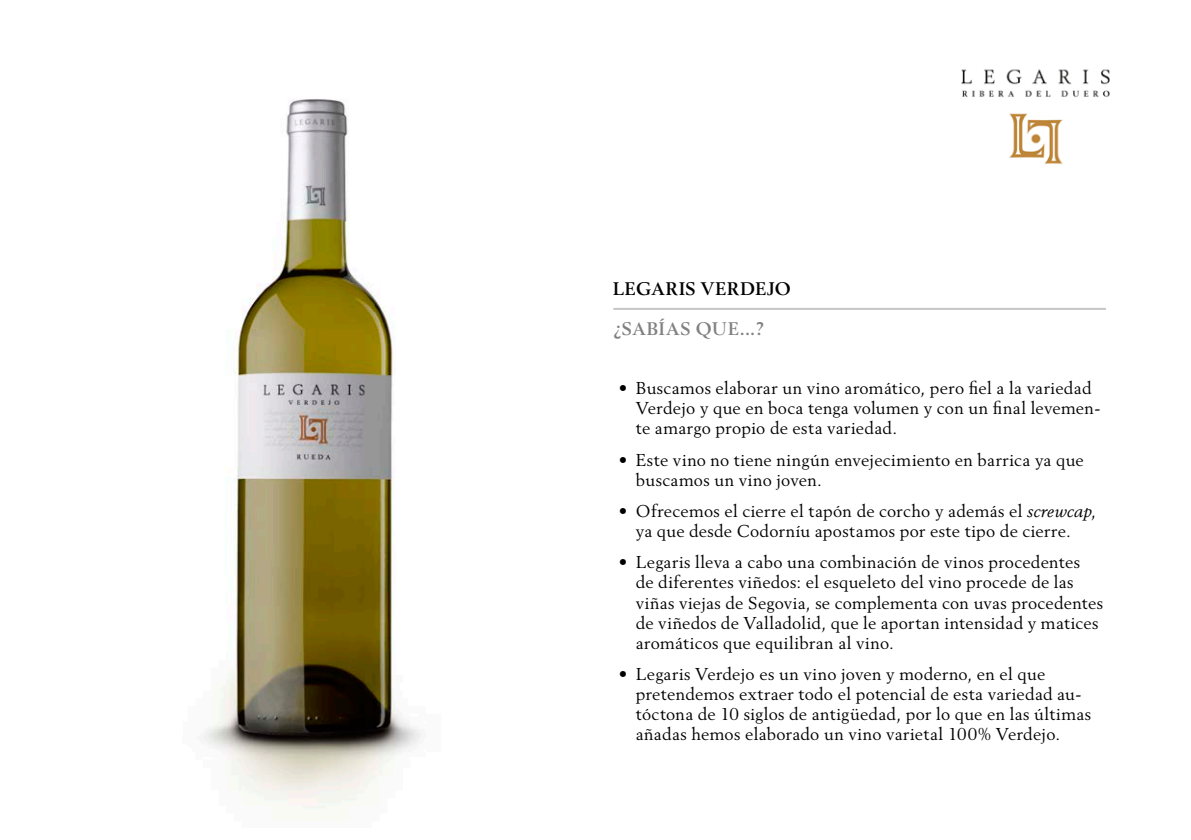
<style>
.page{position:relative;width:1191px;height:840px;background:#fff}
.page>*{position:absolute;margin:0;border:0;box-sizing:border-box;transform-origin:0 0}
.t1{font:700 18px "Berling LT Std";letter-spacing:.035em;color:#000}
.t2{font:700 18px "Berling LT Std";letter-spacing:.04em;color:#818181}
.t3{font:17px/20px "Berling LT Std";letter-spacing:.02em;color:#000}
.s1{font-style:italic}
</style>
<div class="page">
<img style="left:203px;top:99px;width:219px;height:711px">
<img style="left:961px;top:69px;width:149px;height:95px">
<hr style="left:613px;top:308px;width:493px;height:2px;background:#c7c5c5">
<p class="t1" style="left:613px;top:278px;width:179px">LEGARIS VERDEJO</p>
<p class="t2" style="left:613px;top:317px;width:153px">¿SABÍAS QUE...?</p>
<p class="t3" style="left:636px;top:378px;width:466px;text-indent:-17px">• Buscamos elaborar un vino aromático, pero fiel a la variedad<br>Verdejo y que en boca tenga volumen y con un final levemen&shy;te amargo propio de esta variedad.</p>
<p class="t3" style="left:636px;top:449px;width:449px;text-indent:-17px">• Este vino no tiene ningún envejecimiento en barrica ya que buscamos un vino joven.</p>
<p class="t3" style="left:619px;top:500px;width:479px;text-align:center">• Ofrecemos el cierre el tapón de corcho y además el <span class="s1">screwcap</span>, ya que desde Codorníu apostamos por este tipo de cierre.</p>
<p class="t3" style="left:636px;top:552px;width:469px;text-indent:-17px">• Legaris lleva a cabo una combinación de vinos procedentes<br>de diferentes viñedos: el esqueleto del vino procede de las viñas viejas de Segovia, se complementa con uvas procedentes de viñedos de Valladolid, que le aportan intensidad y matices aromáticos que equilibran al vino.</p>
<p class="t3" style="left:636px;top:663px;width:457px;text-indent:-17px">• Legaris Verdejo es un vino joven y moderno, en el que pretendemos extraer todo el potencial de esta variedad au&shy;tóctona de 10 siglos de antigüedad, por lo que en las últimas añadas hemos elaborado un vino varietal 100% Verdejo.</p>
</div>
